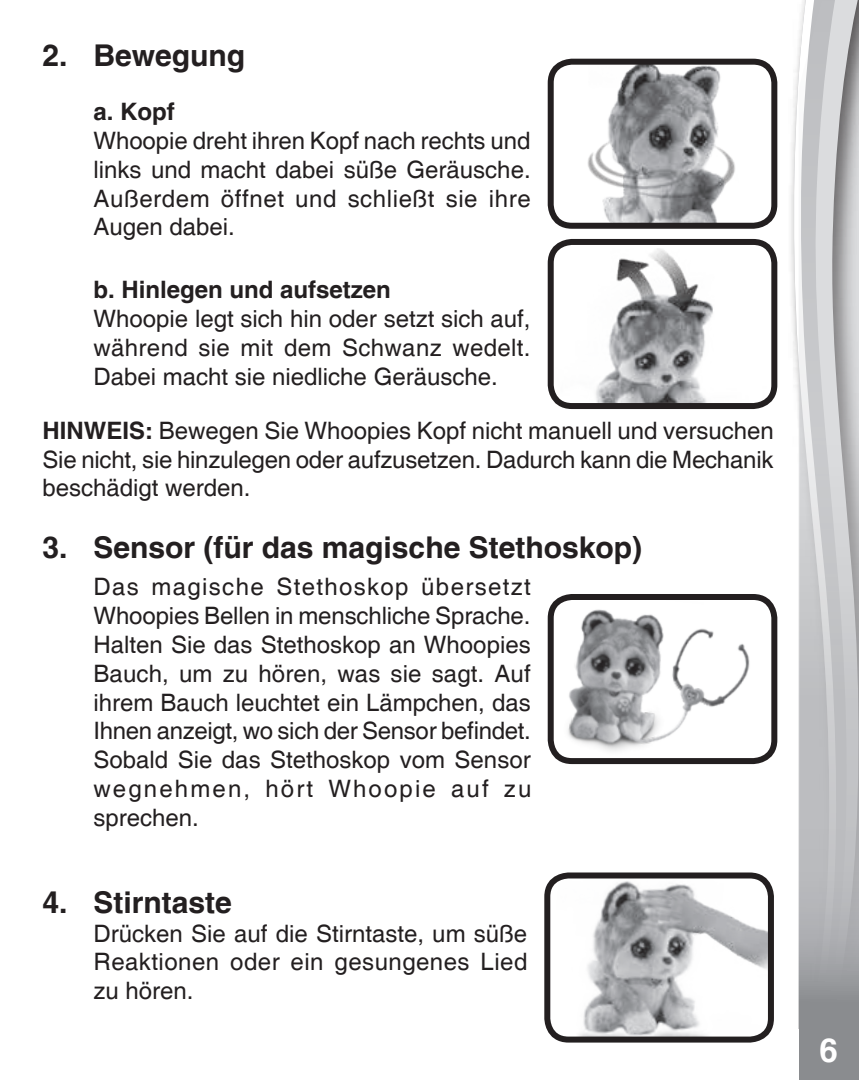
<style>
.page{position:relative;width:859px;height:1080px;background:#fff}
.page>*{position:absolute;margin:0;border:0;box-sizing:border-box;transform-origin:0 0}
.t1{font:700 33px "Helvetica";color:#fff}
.t2{font:700 30px "Helvetica";color:#231f20}
.t3{font:24px/28.8px "Helvetica";color:#231f20;text-align:justify}
.t4{font:700 24px "Helvetica";color:#231f20}
.s1{font-weight:700}
.s2{font-size:27px}
.s3{font-style:inherit}
</style>
<div class="page">
<svg style="left:793px;top:45px;width:6px;height:984px"></svg>
<svg style="left:799px;top:0;width:60px;height:1080px;background:#bebfc1"></svg>
<img style="left:587px;top:62px;width:187px;height:160px">
<div style="left:548px;top:59px;width:229px;height:170px;border:6px solid #231f20;border-radius:21px"></div>
<img style="left:555px;top:246px;width:215px;height:156px">
<div style="left:548px;top:239px;width:229px;height:170px;border:6px solid #231f20;border-radius:21px"></div>
<img style="left:555px;top:601px;width:219px;height:156px">
<div style="left:548px;top:594px;width:229px;height:170px;border:6px solid #231f20;border-radius:21px"></div>
<img style="left:551px;top:876px;width:216px;height:160px">
<div style="left:544px;top:873px;width:230px;height:170px;border:6px solid #231f20;border-radius:21px"></div>
<p class="t2" style="left:42px;top:37px;width:204px">2. Bewegung</p>
<p class="t4" style="left:94px;top:97px;width:83px">a. Kopf</p>
<p class="t3" style="left:94px;top:127px;width:439px">Whoopie dreht ihren Kopf nach rechts und links und macht dabei süße Geräusche.<br>Außerdem öffnet und schließt sie ihre Augen dabei.</p>
<p class="t4" style="left:94px;top:275px;width:299px">b. Hinlegen und aufsetzen</p>
<p class="t3" style="left:94px;top:305px;width:439px">Whoopie legt sich hin oder setzt sich auf, während sie mit dem Schwanz wedelt.<br>Dabei macht sie niedliche Geräusche.</p>
<p class="t3" style="left:42px;top:417px;width:733px"><span class="s1">HINWEIS:</span> Bewegen Sie Whoopies Kopf nicht manuell und versuchen Sie nicht, sie hinzulegen oder aufzusetzen. Dadurch kann die Mechanik beschädigt werden.</p>
<p class="t2" style="left:42px;top:529px;width:601px">3. Sensor (für das magische Stethoskop)</p>
<p class="t3" style="left:94px;top:573px;width:439px">Das magische Stethoskop übersetzt Whoopies Bellen in menschliche Sprache.<br>Halten Sie das Stethoskop an Whoopies Bauch, um zu hören, was sie sagt. Auf ihrem Bauch leuchtet ein Lämpchen, das Ihnen anzeigt, wo sich der Sensor befindet.<br>Sobald Sie das Stethoskop vom Sensor wegnehmen, hört Whoopie auf zu sprechen.</p>
<p class="t2" style="left:42px;top:884px;width:191px">4. Stirntaste</p>
<p class="t3" style="left:94px;top:920px;width:435px">Drücken Sie auf die Stirntaste, um süße Reaktionen oder ein gesungenes Lied zu hören.</p>
<h1 class="t1" style="left:820px;top:1021px;width:25px">6 <span class="s2">6</span><span class="s3">6</span></h1>
</div>
